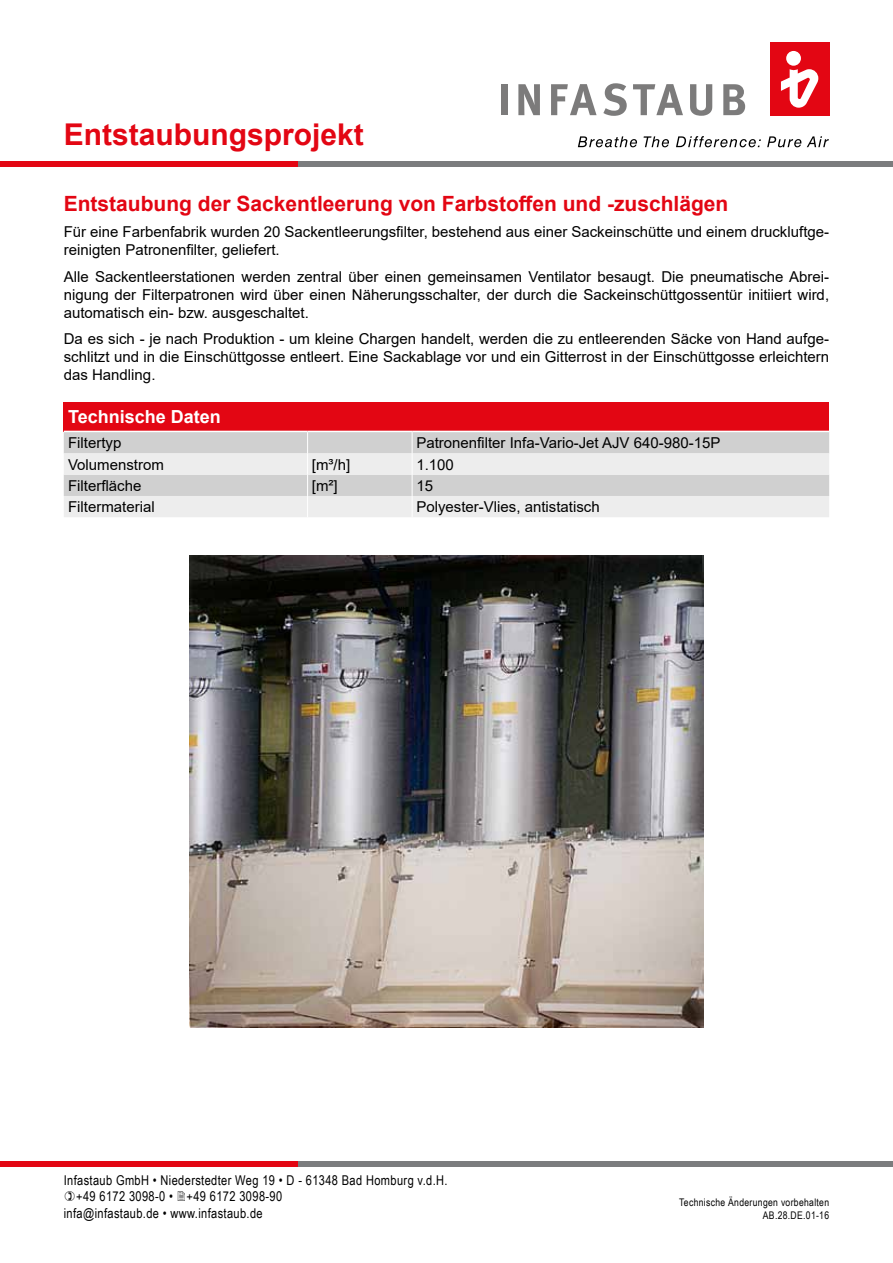
<style>
.page{position:relative;width:893px;height:1263px;background:#fff}
.page>*{position:absolute;margin:0;border:0;box-sizing:border-box;transform-origin:0 0}
.t1{font:700 30px "Arial";color:#e30613}
.t2{font:700 21px "Arial";color:#e30613}
.t3{font:700 18px "Arial";color:#fff}
.t4{font:15px/18px "Arial";color:#000;text-align:justify}
.t5{font:13.5px "Arial Narrow";letter-spacing:.025em;color:#000}
.t6{font:10.5px/12.6px "Arial Narrow";letter-spacing:.03em;color:#000;text-align:right}
</style>
<div class="page">
<svg style="left:578px;top:136px;width:59px;height:11px"></svg>
<svg style="left:644px;top:136px;width:25px;height:11px"></svg>
<svg style="left:676px;top:136px;width:85px;height:11px"></svg>
<svg style="left:767px;top:136px;width:34px;height:11px"></svg>
<svg style="left:807px;top:136px;width:22px;height:11px"></svg>
<div style="left:501px;top:84px;width:6px;height:31px;background:#7c7b7b"></div>
<svg style="left:518px;top:84px;width:22px;height:31px"></svg>
<svg style="left:551px;top:84px;width:46px;height:31px"></svg>
<svg style="left:603px;top:83px;width:24px;height:33px"></svg>
<svg style="left:633px;top:84px;width:50px;height:31px"></svg>
<svg style="left:690px;top:84px;width:22px;height:32px"></svg>
<svg style="left:723px;top:84px;width:22px;height:31px"></svg>
<div style="left:770px;top:43px;width:59px;height:73px;background:#e30613"></div>
<div style="left:786px;top:51px;width:15px;height:15px;background:#fff;border-radius:50%"></div>
<svg style="left:781px;top:69px;width:37px;height:39px"></svg>
<div style="left:298px;top:1161px;width:595px;height:5px;background:#7b7c7e"></div>
<div style="left:0;top:1161px;width:298px;height:5px;background:#e30613"></div>
<div style="left:298px;top:162px;width:595px;height:5px;background:#7b7c7e"></div>
<div style="left:0;top:162px;width:298px;height:5px;background:#e30613"></div>
<div style="left:64px;top:402px;width:765px;height:29px;background:#e30613"></div>
<div style="left:64px;top:432px;width:765px;height:21px;background:#d0d0d0"></div>
<svg style="left:64px;top:453px;width:765px;height:64px;background:#e3e3e3"></svg>
<svg style="left:307px;top:432px;width:1px;height:85px"></svg>
<svg style="left:412px;top:432px;width:1px;height:85px"></svg>
<img style="left:190px;top:555px;width:513px;height:473px">
<h1 class="t1" style="left:64px;top:113px;width:302px">Entstaubungsprojekt</h1>
<h2 class="t2" style="left:64px;top:189px;width:666px">Entstaubung der Sackentleerung von Farbstoffen und -zuschlägen</h2>
<p class="t4" style="left:64px;top:223px;width:767px">Für eine Farbenfabrik wurden 20 Sackentleerungsfilter, bestehend aus einer Sackeinschütte und einem druckluftge&shy;reinigten Patronenfilter, geliefert.</p>
<p class="t4" style="left:64px;top:268px;width:767px">Alle Sackentleerstationen werden zentral über einen gemeinsamen Ventilator besaugt. Die pneumatische Abrei&shy;nigung der Filterpatronen wird über einen Näherungsschalter, der durch die Sackeinschüttgossentür initiiert wird, automatisch ein- bzw. ausgeschaltet.</p>
<p class="t4" style="left:64px;top:330px;width:767px">Da es sich - je nach Produktion - um kleine Chargen handelt, werden die zu entleerenden Säcke von Hand aufge&shy;schlitzt und in die Einschüttgosse entleert. Eine Sackablage vor und ein Gitterrost in der Einschüttgosse erleichtern das Handling.</p>
<p class="t3" style="left:68px;top:404px;width:154px">Technische Daten</p>
<p class="t4" style="left:68px;top:434px;width:55px">Filtertyp</p>
<p class="t4" style="left:416px;top:434px;width:306px">Patronenfilter Infa-Vario-Jet AJV 640-980-15P</p>
<p class="t4" style="left:68px;top:455px;width:97px">Volumenstrom</p>
<p class="t4" style="left:312px;top:455px;width:40px">[m³/h]</p>
<p class="t4" style="left:416px;top:455px;width:39px">1.100</p>
<p class="t4" style="left:68px;top:476px;width:75px">Filterfläche</p>
<p class="t4" style="left:312px;top:476px;width:27px">[m²]</p>
<p class="t4" style="left:416px;top:476px;width:18px">15</p>
<p class="t4" style="left:68px;top:498px;width:88px">Filtermaterial</p>
<p class="t4" style="left:416px;top:498px;width:185px">Polyester-Vlies, antistatisch</p>
<p class="t5" style="left:64px;top:1170px;width:385px">Infastaub GmbH • Niederstedter Weg 19 • D - 61348 Bad Homburg v.d.H.</p>
<p class="t5" style="left:76px;top:1186px;width:208px">+49 6172 3098-0 • +49 6172 3098-90</p>
<p class="t5" style="left:64px;top:1203px;width:200px">infa@infastaub.de • www.infastaub.de</p>
<p class="t6" style="left:679px;top:1196px;width:151px">Technische Änderungen vorbehalten<br>AB.28.DE.01-16</p>
</div>
